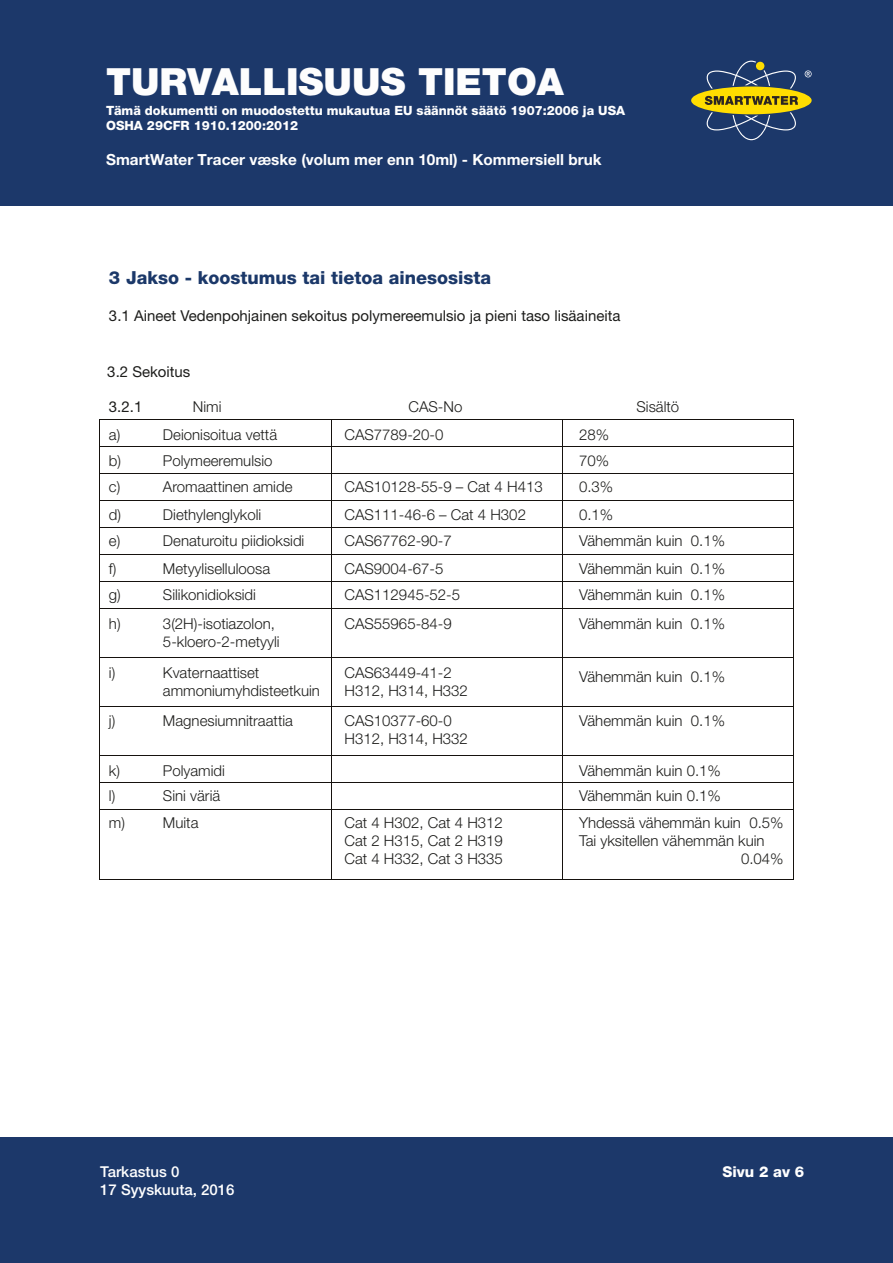
<style>
.page{position:relative;width:893px;height:1263px;background:#fff}
.page>*{position:absolute;margin:0;border:0;box-sizing:border-box;transform-origin:0 0}
.t1{font:900 37.5px "Helvetica Neue LT Std";color:#fdfdfd}
.t2{font:800 18px "Helvetica Neue LT Std";color:#1b3869}
.t3{font:700 15.3px "Helvetica Neue LT Std";color:#fff}
.t4{font:300 15px/18px "Helvetica Neue LT Std";color:#1d1d1b}
.t5{font:15px "Helvetica Neue LT Std";color:#1d1d1b}
.t6{font:500 15px "Helvetica Neue LT Std";color:#fff}
.t7{font:800 15px "Helvetica Neue LT Std";color:#fff}
.t8{font:800 12.75px/15.3px "Helvetica Neue LT Std";color:#fff}
</style>
<div class="page">
<div style="left:0;top:1137px;width:893px;height:126px;background:#1c386a"></div>
<hr style="left:100px;top:420px;width:231px;height:1px;background:#16120e">
<hr style="left:332px;top:420px;width:230px;height:1px;background:#16120e">
<hr style="left:563px;top:420px;width:230px;height:1px;background:#16120e">
<hr style="left:100px;top:447px;width:231px;height:1px;background:#16120e">
<hr style="left:332px;top:447px;width:230px;height:1px;background:#16120e">
<hr style="left:563px;top:447px;width:230px;height:1px;background:#16120e">
<hr style="left:100px;top:474px;width:231px;height:1px;background:#16120e">
<hr style="left:332px;top:474px;width:230px;height:1px;background:#16120e">
<hr style="left:563px;top:474px;width:230px;height:1px;background:#16120e">
<hr style="left:100px;top:501px;width:231px;height:1px;background:#16120e">
<hr style="left:332px;top:501px;width:230px;height:1px;background:#16120e">
<hr style="left:563px;top:501px;width:230px;height:1px;background:#16120e">
<hr style="left:100px;top:528px;width:231px;height:1px;background:#16120e">
<hr style="left:332px;top:528px;width:230px;height:1px;background:#16120e">
<hr style="left:563px;top:528px;width:230px;height:1px;background:#16120e">
<hr style="left:100px;top:555px;width:231px;height:1px;background:#16120e">
<hr style="left:332px;top:555px;width:230px;height:1px;background:#16120e">
<hr style="left:563px;top:555px;width:230px;height:1px;background:#16120e">
<hr style="left:100px;top:582px;width:231px;height:1px;background:#16120e">
<hr style="left:332px;top:582px;width:230px;height:1px;background:#16120e">
<hr style="left:563px;top:582px;width:230px;height:1px;background:#16120e">
<svg style="left:100px;top:420px;width:1px;height:189px"></svg>
<hr style="left:100px;top:609px;width:231px;height:1px;background:#16120e">
<svg style="left:331px;top:420px;width:1px;height:189px"></svg>
<hr style="left:332px;top:609px;width:230px;height:1px;background:#16120e">
<svg style="left:562px;top:420px;width:1px;height:189px"></svg>
<hr style="left:563px;top:609px;width:230px;height:1px;background:#16120e">
<svg style="left:793px;top:420px;width:1px;height:189px"></svg>
<hr style="left:100px;top:609px;width:1px;height:48px;background:#16120e">
<hr style="left:331px;top:609px;width:1px;height:48px;background:#16120e">
<hr style="left:562px;top:609px;width:1px;height:48px;background:#16120e">
<hr style="left:793px;top:609px;width:1px;height:48px;background:#16120e">
<hr style="left:100px;top:657px;width:231px;height:1px;background:#16120e">
<hr style="left:332px;top:657px;width:230px;height:1px;background:#16120e">
<hr style="left:563px;top:657px;width:230px;height:1px;background:#16120e">
<hr style="left:100px;top:658px;width:1px;height:48px;background:#16120e">
<hr style="left:331px;top:658px;width:1px;height:48px;background:#16120e">
<hr style="left:562px;top:658px;width:1px;height:48px;background:#16120e">
<hr style="left:793px;top:658px;width:1px;height:48px;background:#16120e">
<hr style="left:100px;top:706px;width:231px;height:1px;background:#16120e">
<hr style="left:332px;top:706px;width:230px;height:1px;background:#16120e">
<hr style="left:563px;top:706px;width:230px;height:1px;background:#16120e">
<hr style="left:100px;top:707px;width:1px;height:48px;background:#16120e">
<hr style="left:331px;top:707px;width:1px;height:48px;background:#16120e">
<hr style="left:562px;top:707px;width:1px;height:48px;background:#16120e">
<hr style="left:793px;top:707px;width:1px;height:48px;background:#16120e">
<hr style="left:100px;top:755px;width:231px;height:1px;background:#16120e">
<hr style="left:332px;top:755px;width:230px;height:1px;background:#16120e">
<hr style="left:563px;top:755px;width:230px;height:1px;background:#16120e">
<hr style="left:100px;top:782px;width:231px;height:1px;background:#16120e">
<hr style="left:332px;top:782px;width:230px;height:1px;background:#16120e">
<hr style="left:563px;top:782px;width:230px;height:1px;background:#16120e">
<hr style="left:100px;top:809px;width:231px;height:1px;background:#16120e">
<svg style="left:331px;top:755px;width:1px;height:55px"></svg>
<hr style="left:332px;top:809px;width:230px;height:1px;background:#16120e">
<svg style="left:562px;top:755px;width:1px;height:55px"></svg>
<hr style="left:563px;top:809px;width:230px;height:1px;background:#16120e">
<svg style="left:793px;top:755px;width:1px;height:55px"></svg>
<hr style="left:100px;top:810px;width:1px;height:69px;background:#16120e">
<hr style="left:100px;top:879px;width:231px;height:1px;background:#16120e">
<hr style="left:331px;top:810px;width:1px;height:69px;background:#16120e">
<hr style="left:332px;top:879px;width:230px;height:1px;background:#16120e">
<hr style="left:562px;top:810px;width:1px;height:69px;background:#16120e">
<hr style="left:563px;top:879px;width:230px;height:1px;background:#16120e">
<hr style="left:793px;top:810px;width:1px;height:69px;background:#16120e">
<div style="left:0;top:0;width:893px;height:206px;background:#1c386a"></div>
<div style="left:691px;top:87px;width:121px;height:27px;background:#fd0;border-radius:50%"></div>
<svg style="left:705px;top:61px;width:107px;height:79px"></svg>
<h1 class="t1" style="left:106px;top:59px;width:459px">TURVALLISUUS TIETOA</h1>
<p class="t8" style="left:106px;top:103px;width:521px">Tämä dokumentti on muodostettu mukautua EU säännöt säätö 1907:2006 ja USA<br>OSHA 29CFR 1910.1200:2012</p>
<p class="t3" style="left:106px;top:150px;width:497px">SmartWater Tracer væske (volum mer enn 10ml) - Kommersiell bruk</p>
<p class="t2" style="left:109px;top:266px;width:384px">3 Jakso - koostumus tai tietoa ainesosista</p>
<p class="t5" style="left:109px;top:307px;width:513px">3.1 Aineet Vedenpohjainen sekoitus polymereemulsio ja pieni taso lisäaineita</p>
<p class="t5" style="left:107px;top:362px;width:85px">3.2 Sekoitus</p>
<p class="t5" style="left:109px;top:397px;width:35px">3.2.1</p>
<p class="t4" style="left:193px;top:397px;width:30px">Nimi</p>
<p class="t4" style="left:408px;top:397px;width:55px">CAS-No</p>
<p class="t4" style="left:636px;top:397px;width:44px">Sisältö</p>
<p class="t4" style="left:109px;top:425px;width:13px">a)</p>
<p class="t4" style="left:163px;top:425px;width:116px">Deionisoitua vettä</p>
<p class="t4" style="left:109px;top:451px;width:14px">b)</p>
<p class="t4" style="left:163px;top:451px;width:111px">Polymeeremulsio</p>
<p class="t4" style="left:109px;top:477px;width:13px">c)</p>
<p class="t4" style="left:163px;top:477px;width:131px">Aromaattinen amide</p>
<p class="t4" style="left:109px;top:505px;width:14px">d)</p>
<p class="t4" style="left:163px;top:505px;width:100px">Diethylenglykoli</p>
<p class="t4" style="left:109px;top:531px;width:13px">e)</p>
<p class="t4" style="left:163px;top:531px;width:143px">Denaturoitu piidioksidi</p>
<p class="t4" style="left:109px;top:559px;width:9px">f)</p>
<p class="t4" style="left:163px;top:559px;width:109px">Metyyliselluloosa</p>
<p class="t4" style="left:109px;top:585px;width:13px">g)</p>
<p class="t4" style="left:163px;top:585px;width:95px">Silikonidioksidi</p>
<p class="t4" style="left:109px;top:614px;width:13px">h)</p>
<p class="t4" style="left:163px;top:614px;width:118px">3(2H)-isotiazolon,<br>5-kloero-2-metyyli</p>
<p class="t4" style="left:109px;top:663px;width:8px">i)</p>
<p class="t4" style="left:163px;top:663px;width:158px">Kvaternaattiset ammoniumyhdisteetkuin</p>
<p class="t4" style="left:109px;top:711px;width:8px">j)</p>
<p class="t4" style="left:163px;top:711px;width:132px">Magnesiumnitraattia</p>
<p class="t4" style="left:109px;top:761px;width:13px">k)</p>
<p class="t4" style="left:163px;top:761px;width:63px">Polyamidi</p>
<p class="t4" style="left:109px;top:786px;width:8px">l)</p>
<p class="t4" style="left:163px;top:786px;width:59px">Sini väriä</p>
<p class="t4" style="left:109px;top:813px;width:18px">m)</p>
<p class="t4" style="left:163px;top:813px;width:37px">Muita</p>
<p class="t4" style="left:344px;top:425px;width:100px">CAS7789-20-0</p>
<p class="t4" style="left:579px;top:421px;width:36px;line-height:26px">28%<br>70%<br>0.3%</p>
<p class="t4" style="left:579px;top:501px;width:148px;line-height:26.5px">0.1%<br>Vähemmän kuin 0.1%</p>
<p class="t4" style="left:579px;top:556px;width:148px;line-height:25.5px">Vähemmän kuin 0.1%<br>Vähemmän kuin 0.1%</p>
<p class="t4" style="left:579px;top:614px;width:148px">Vähemmän kuin 0.1%</p>
<p class="t4" style="left:344px;top:473px;width:200px;line-height:27px">CAS10128-55-9 – Cat 4 H413<br>CAS111-46-6 – Cat 4 H302<br>CAS67762-90-7</p>
<p class="t4" style="left:344px;top:556px;width:117px;line-height:25.5px">CAS9004-67-5<br>CAS112945-52-5</p>
<p class="t4" style="left:344px;top:614px;width:109px">CAS55965-84-9</p>
<p class="t4" style="left:344px;top:663px;width:125px">CAS63449-41-2<br>H312, H314, H332</p>
<p class="t4" style="left:344px;top:711px;width:125px">CAS10377-60-0<br>H312, H314, H332</p>
<p class="t4" style="left:579px;top:667px;width:148px">Vähemmän kuin 0.1%</p>
<p class="t4" style="left:579px;top:711px;width:148px">Vähemmän kuin 0.1%</p>
<p class="t4" style="left:579px;top:757px;width:143px;line-height:25px">Vähemmän kuin 0.1%<br>Vähemmän kuin 0.1%</p>
<p class="t4" style="left:579px;top:813px;width:206px">Yhdessä vähemmän kuin 0.5%</p>
<p class="t4" style="left:579px;top:831px;width:187px">Tai yksitellen vähemmän kuin</p>
<p class="t4" style="left:741px;top:849px;width:44px">0.04%</p>
<p class="t4" style="left:344px;top:813px;width:160px;text-align:justify">Cat 4 H302, Cat 4 H312<br>Cat 2 H315, Cat 2 H319<br>Cat 4 H332, Cat 3 H335</p>
<p class="t6" style="left:100px;top:1163px;width:81px">Tarkastus 0</p>
<p class="t7" style="left:722px;top:1163px;width:83px">Sivu 2 av 6</p>
<p class="t6" style="left:100px;top:1181px;width:136px">17 Syyskuuta, 2016</p>
</div>
